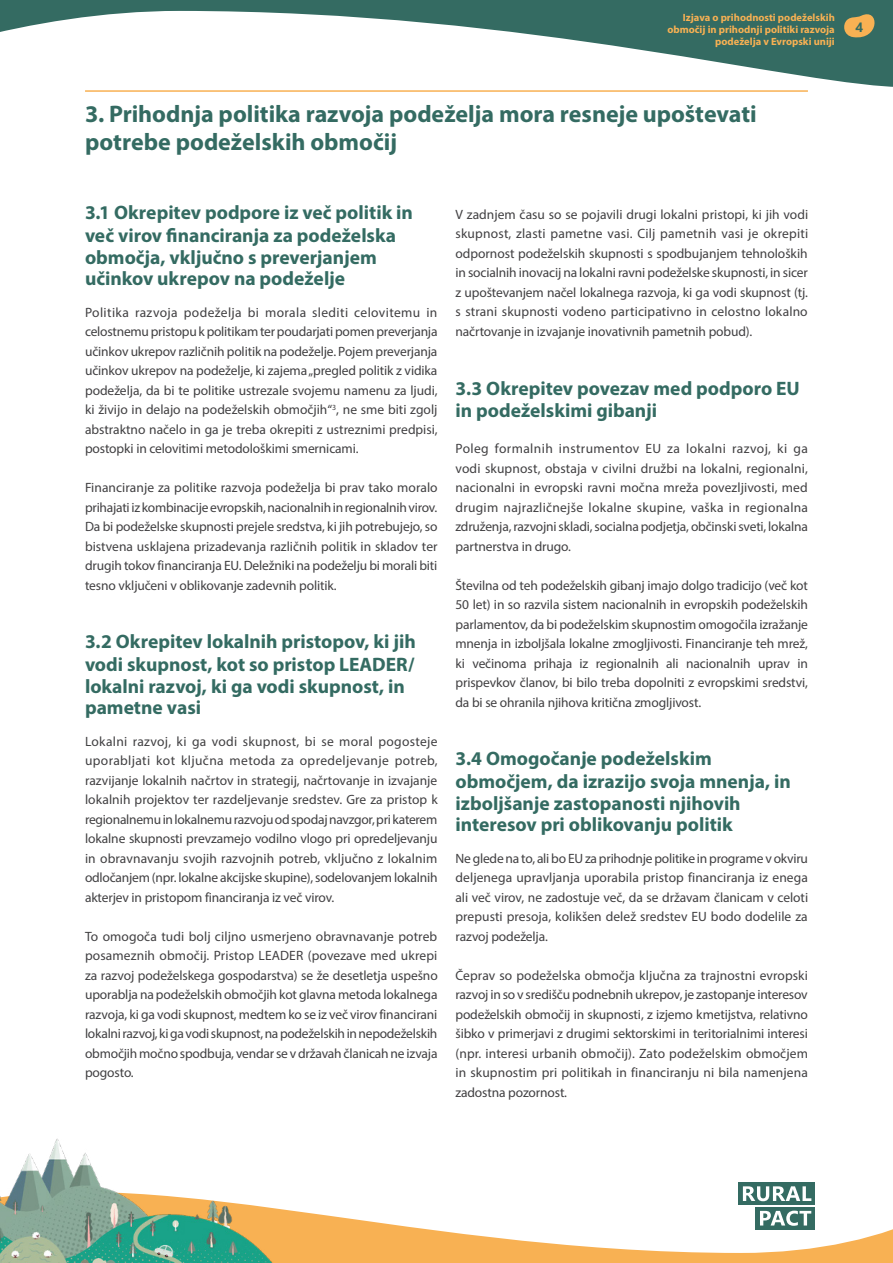
<style>
.page{position:relative;width:893px;height:1263px;background:#fff}
.page>*{position:absolute;margin:0;border:0;box-sizing:border-box;transform-origin:0 0}
.Title_-_level1{font:700 24px/28.8px "Myriad Pro";color:#346b62}
.Title_-_level_2{font:700 19.5px/22px "Myriad Pro";color:#346b62}
.Body_JUSTIFIED{font:13.5px/19.5px "Myriad Pro";letter-spacing:-.01em;color:#414042;text-align:justify}
.t1{font:700 13.5px "Leelawadee";color:#346b62}
.t2{font:700 10.5px/12px "Myriad Pro";color:#f8b153;text-align:right}
</style>
<div class="page">
<svg style="left:0;top:0;width:893px;height:87px"></svg>
<svg style="left:842px;top:7px;width:38px;height:34px"></svg>
<svg style="left:357px;top:1182px;width:536px;height:81px"></svg>
<img style="left:0;top:1138px;width:357px;height:125px">
<div style="left:739px;top:1182px;width:76px;height:22px;background:#346b62"></div>
<div style="left:756px;top:1207px;width:59px;height:22px;background:#346b62"></div>
<svg style="left:743px;top:1186px;width:68px;height:15px"></svg>
<svg style="left:760px;top:1210px;width:51px;height:16px"></svg>
<hr style="left:85px;top:90px;width:723px;height:2px;background:#f8b153">
<p class="t2" style="left:667px;top:11px;width:169px">Izjava o prihodnosti podeželskih območij in prihodnji politiki razvoja podeželja v Evropski uniji</p>
<p class="t1" style="left:855px;top:19px;width:9px">4</p>
<h2 class="Title_-_level1" style="left:85px;top:98px;width:673px">3. Prihodnja politika razvoja podeželja mora resneje upoštevati potrebe podeželskih območij</h2>
<h3 class="Title_-_level_2" style="left:85px;top:201px;width:329px">3.1 Okrepitev podpore iz več politik in več virov financiranja za podeželska območja, vključno s preverjanjem učinkov ukrepov na podeželje</h3>
<p class="Body_JUSTIFIED" style="left:85px;top:302px;width:354px">Politika razvoja podeželja bi morala slediti celovitemu in celostnemu pristopu k politikam ter poudarjati pomen preverjanja učinkov ukrepov različnih politik na podeželje. Pojem preverjanja učinkov ukrepov na podeželje, ki zajema „pregled politik z vidika podeželja, da bi te politike ustrezale svojemu namenu za ljudi, ki živijo in delajo na podeželskih območjih“<sup>3</sup>, ne sme biti zgolj abstraktno načelo in ga je treba okrepiti z ustreznimi predpisi, postopki in celovitimi metodološkimi smernicami.</p>
<p class="Body_JUSTIFIED" style="left:85px;top:478px;width:354px">Financiranje za politike razvoja podeželja bi prav tako moralo prihajati iz kombinacije evropskih, nacionalnih in regionalnih virov.<br>Da bi podeželske skupnosti prejele sredstva, ki jih potrebujejo, so bistvena usklajena prizadevanja različnih politik in skladov ter drugih tokov financiranja EU. Deležniki na podeželju bi morali biti tesno vključeni v oblikovanje zadevnih politik.</p>
<h3 class="Title_-_level_2" style="left:85px;top:630px;width:332px">3.2 Okrepitev lokalnih pristopov, ki jih vodi skupnost, kot so pristop LEADER/ lokalni razvoj, ki ga vodi skupnost, in pametne vasi</h3>
<p class="Body_JUSTIFIED" style="left:85px;top:731px;width:354px">Lokalni razvoj, ki ga vodi skupnost, bi se moral pogosteje uporabljati kot ključna metoda za opredeljevanje potreb, razvijanje lokalnih načrtov in strategij, načrtovanje in izvajanje lokalnih projektov ter razdeljevanje sredstev. Gre za pristop k regionalnemu in lokalnemu razvoju od spodaj navzgor, pri katerem lokalne skupnosti prevzamejo vodilno vlogo pri opredeljevanju in obravnavanju svojih razvojnih potreb, vključno z lokalnim odločanjem (npr. lokalne akcijske skupine), sodelovanjem lokalnih akterjev in pristopom financiranja iz več virov.</p>
<p class="Body_JUSTIFIED" style="left:85px;top:926px;width:354px">To omogoča tudi bolj ciljno usmerjeno obravnavanje potreb posameznih območij. Pristop LEADER (povezave med ukrepi za razvoj podeželskega gospodarstva) se že desetletja uspešno uporablja na podeželskih območjih kot glavna metoda lokalnega razvoja, ki ga vodi skupnost, medtem ko se iz več virov financirani lokalni razvoj, ki ga vodi skupnost, na podeželskih in nepodeželskih območjih močno spodbuja, vendar se v državah članicah ne izvaja pogosto.</p>
<p class="Body_JUSTIFIED" style="left:455px;top:204px;width:354px">V zadnjem času so se pojavili drugi lokalni pristopi, ki jih vodi skupnost, zlasti pametne vasi. Cilj pametnih vasi je okrepiti odpornost podeželskih skupnosti s spodbujanjem tehnoloških in socialnih inovacij na lokalni ravni podeželske skupnosti, in sicer z upoštevanjem načel lokalnega razvoja, ki ga vodi skupnost (tj. s strani skupnosti vodeno participativno in celostno lokalno načrtovanje in izvajanje inovativnih pametnih pobud).</p>
<h3 class="Title_-_level_2" style="left:455px;top:376px;width:346px;line-height:22.5px">3.3 Okrepitev povezav med podporo EU in podeželskimi gibanji</h3>
<p class="Body_JUSTIFIED" style="left:455px;top:439px;width:354px">Poleg formalnih instrumentov EU za lokalni razvoj, ki ga vodi skupnost, obstaja v civilni družbi na lokalni, regionalni, nacionalni in evropski ravni močna mreža povezljivosti, med drugim najrazličnejše lokalne skupine, vaška in regionalna združenja, razvojni skladi, socialna podjetja, občinski sveti, lokalna partnerstva in drugo.</p>
<p class="Body_JUSTIFIED" style="left:455px;top:575px;width:354px">Številna od teh podeželskih gibanj imajo dolgo tradicijo (več kot 50 let) in so razvila sistem nacionalnih in evropskih podeželskih parlamentov, da bi podeželskim skupnostim omogočila izražanje mnenja in izboljšala lokalne zmogljivosti. Financiranje teh mrež, ki večinoma prihaja iz regionalnih ali nacionalnih uprav in prispevkov članov, bi bilo treba dopolniti z evropskimi sredstvi, da bi se ohranila njihova kritična zmogljivost.</p>
<h3 class="Title_-_level_2" style="left:455px;top:747px;width:337px">3.4 Omogočanje podeželskim območjem, da izrazijo svoja mnenja, in izboljšanje zastopanosti njihovih interesov pri oblikovanju politik</h3>
<p class="Body_JUSTIFIED" style="left:455px;top:848px;width:354px">Ne glede na to, ali bo EU za prihodnje politike in programe v okviru deljenega upravljanja uporabila pristop financiranja iz enega ali več virov, ne zadostuje več, da se državam članicam v celoti prepusti presoja, kolikšen delež sredstev EU bodo dodelile za razvoj podeželja.</p>
<p class="Body_JUSTIFIED" style="left:455px;top:965px;width:354px">Čeprav so podeželska območja ključna za trajnostni evropski razvoj in so v središču podnebnih ukrepov, je zastopanje interesov podeželskih območij in skupnosti, z izjemo kmetijstva, relativno šibko v primerjavi z drugimi sektorskimi in teritorialnimi interesi (npr. interesi urbanih območij). Zato podeželskim območjem in skupnostim pri politikah in financiranju ni bila namenjena zadostna pozornost.</p>
</div>
